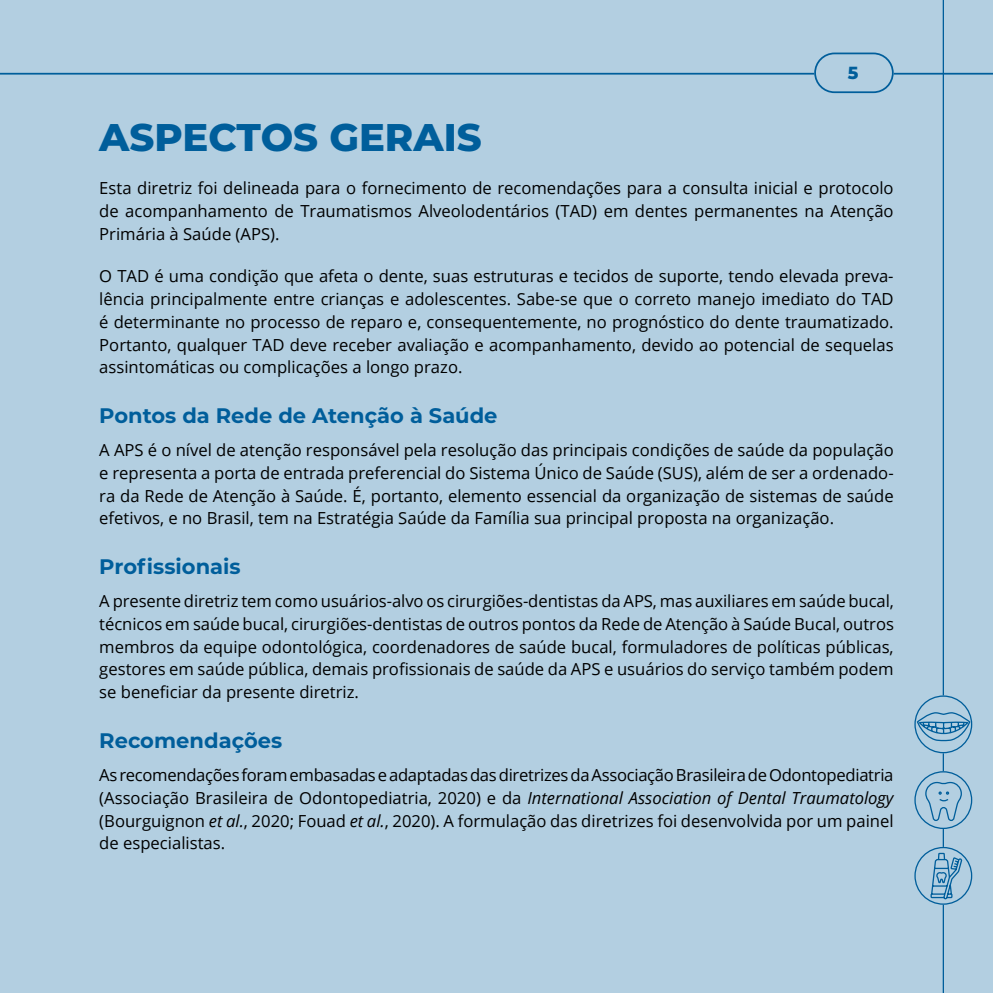
<style>
.page{position:relative;width:993px;height:993px;background:#fff}
.page>*{position:absolute;margin:0;border:0;box-sizing:border-box;transform-origin:0 0}
.t1{font:800 38.5px "Montserrat";color:#005e9b}
.t2{font:700 21px "Montserrat";color:#005e9b}
.t3{font:800 17.5px "Montserrat";color:#005e9b}
.t4{font:16.62px/22.8px "Open Sans";color:#000;text-align:justify}
.s1{font-style:italic}
</style>
<div class="page">
<div style="left:0;top:0;width:992px;height:992px;background:#b3cfe1"></div>
<hr style="left:942px;top:0;width:1px;height:695px;background:#005e9b">
<hr style="left:942px;top:904px;width:1px;height:88px;background:#005e9b">
<svg style="left:914px;top:694px;width:58px;height:211px"></svg>
<hr style="left:0;top:73px;width:814px;height:2px;background:#005e9b">
<div style="left:814px;top:53px;width:79px;height:40px;border:2px solid #005e9b;border-radius:19px"></div>
<hr style="left:893px;top:73px;width:99px;height:2px;background:#005e9b">
<p class="t3" style="left:847px;top:60px;width:12px">5</p>
<h1 class="t1" style="left:99px;top:109px;width:384px">ASPECTOS GERAIS</h1>
<p class="t4" style="left:99px;top:176px;width:795px">Esta diretriz foi delineada para o fornecimento de recomendações para a consulta inicial e protocolo de acompanhamento de Traumatismos Alveolodentários (TAD) em dentes permanentes na Atenção Primária à Saúde (APS).</p>
<p class="t4" style="left:99px;top:264px;width:795px">O TAD é uma condição que afeta o dente, suas estruturas e tecidos de suporte, tendo elevada preva&shy;lência principalmente entre crianças e adolescentes. Sabe-se que o correto manejo imediato do TAD é determinante no processo de reparo e, consequentemente, no prognóstico do dente traumatizado.<br>Portanto, qualquer TAD deve receber avaliação e acompanhamento, devido ao potencial de sequelas assintomáticas ou complicações a longo prazo.</p>
<p class="t2" style="left:99px;top:400px;width:399px">Pontos da Rede de Atenção à Saúde</p>
<p class="t4" style="left:99px;top:438px;width:795px">A APS é o nível de atenção responsável pela resolução das principais condições de saúde da população e representa a porta de entrada preferencial do Sistema Único de Saúde (SUS), além de ser a ordenado&shy;ra da Rede de Atenção à Saúde. É, portanto, elemento essencial da organização de sistemas de saúde efetivos, e no Brasil, tem na Estratégia Saúde da Família sua principal proposta na organização.</p>
<p class="t2" style="left:99px;top:551px;width:143px">Profissionais</p>
<p class="t4" style="left:99px;top:589px;width:795px">A presente diretriz tem como usuários-alvo os cirurgiões-dentistas da APS, mas auxiliares em saúde bucal, técnicos em saúde bucal, cirurgiões-dentistas de outros pontos da Rede de Atenção à Saúde Bucal, outros membros da equipe odontológica, coordenadores de saúde bucal, formuladores de políticas públicas, gestores em saúde pública, demais profissionais de saúde da APS e usuários do serviço também podem se beneficiar da presente diretriz.</p>
<p class="t2" style="left:99px;top:725px;width:184px">Recomendações</p>
<p class="t4" style="left:99px;top:762px;width:795px">As recomendações foram embasadas e adaptadas das diretrizes da Associação Brasileira de Odontopediatria (Associação Brasileira de Odontopediatria, 2020) e da <span class="s1">International Association of Dental Traumatology </span>(Bourguignon <span class="s1">et al.</span>, 2020; Fouad <span class="s1">et al.</span>, 2020). A formulação das diretrizes foi desenvolvida por um painel de especialistas.</p>
</div>
